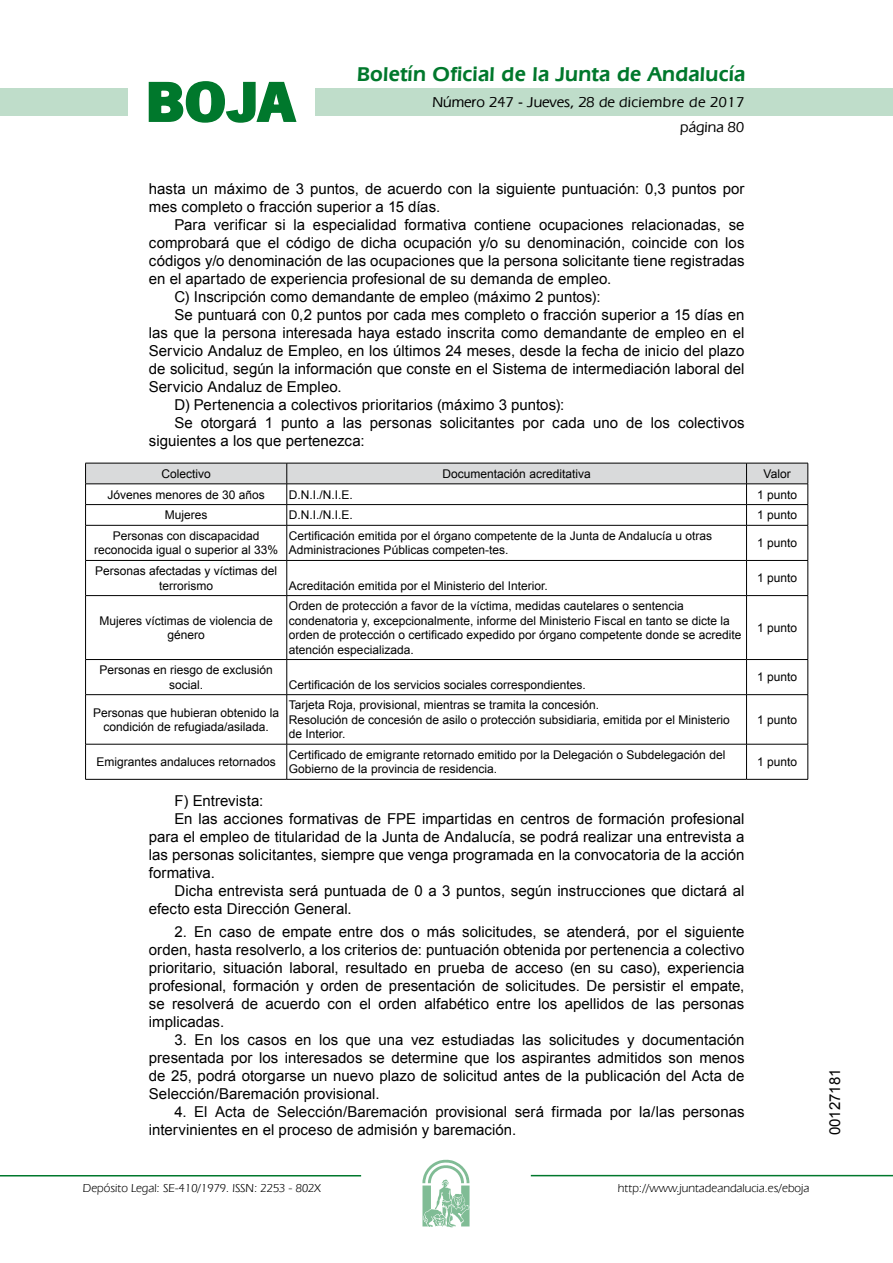
<style>
.page{position:relative;width:893px;height:1263px;background:#fff}
.page>*{position:absolute;margin:0;border:0;box-sizing:border-box;transform-origin:0 0}
.t1{font:700 57.75px "News Got T";color:#00782c;scale:1.14 1}
.t2{font:600 21px "Eras IT Cby BT";letter-spacing:.01em;color:#00782c}
.t3{font:15px/18px "Arial";color:#000}
.t4{font:500 15px/24.5px "Eras IT Cby BT";color:#000;text-align:right}
.t5{font:12px/14.4px "Arial";color:#000;text-align:center}
.t6{font:12px "Eras IT Cby BT";color:#000}
</style>
<div class="page">
<div style="left:315px;top:88px;width:577px;height:28px;background:#bfddca"></div>
<div style="left:0;top:88px;width:128px;height:28px;background:#bfddca"></div>
<hr style="left:0;top:1175px;width:361px;height:2px;background:#00782c">
<svg style="left:422px;top:1159px;width:47px;height:68px"></svg>
<hr style="left:531px;top:1175px;width:361px;height:1px;background:#00782c">
<svg style="left:148px;top:81px;width:149px;height:42px"></svg>
<svg style="left:85px;top:463px;width:723px;height:62px"></svg>
<hr style="left:85px;top:525px;width:202px;height:1px;background:#000">
<hr style="left:85px;top:526px;width:1px;height:34px;background:#000">
<hr style="left:287px;top:525px;width:459px;height:1px;background:#000">
<hr style="left:286px;top:526px;width:1px;height:34px;background:#000">
<hr style="left:746px;top:525px;width:62px;height:1px;background:#000">
<hr style="left:746px;top:526px;width:1px;height:34px;background:#000">
<hr style="left:807px;top:526px;width:1px;height:34px;background:#000">
<hr style="left:85px;top:560px;width:202px;height:1px;background:#000">
<hr style="left:85px;top:561px;width:1px;height:34px;background:#000">
<hr style="left:287px;top:560px;width:459px;height:1px;background:#000">
<hr style="left:286px;top:561px;width:1px;height:34px;background:#000">
<hr style="left:746px;top:560px;width:62px;height:1px;background:#000">
<hr style="left:746px;top:561px;width:1px;height:34px;background:#000">
<hr style="left:807px;top:561px;width:1px;height:34px;background:#000">
<hr style="left:85px;top:595px;width:202px;height:1px;background:#000">
<hr style="left:85px;top:596px;width:1px;height:63px;background:#000">
<hr style="left:287px;top:595px;width:459px;height:1px;background:#000">
<hr style="left:286px;top:596px;width:1px;height:63px;background:#000">
<hr style="left:746px;top:595px;width:62px;height:1px;background:#000">
<hr style="left:746px;top:596px;width:1px;height:63px;background:#000">
<hr style="left:807px;top:596px;width:1px;height:63px;background:#000">
<hr style="left:85px;top:659px;width:202px;height:1px;background:#000">
<hr style="left:85px;top:660px;width:1px;height:34px;background:#000">
<hr style="left:287px;top:659px;width:459px;height:1px;background:#000">
<hr style="left:286px;top:660px;width:1px;height:34px;background:#000">
<hr style="left:746px;top:659px;width:62px;height:1px;background:#000">
<hr style="left:746px;top:660px;width:1px;height:34px;background:#000">
<hr style="left:807px;top:660px;width:1px;height:34px;background:#000">
<hr style="left:85px;top:694px;width:202px;height:1px;background:#000">
<hr style="left:85px;top:695px;width:1px;height:49px;background:#000">
<hr style="left:287px;top:694px;width:459px;height:1px;background:#000">
<hr style="left:286px;top:695px;width:1px;height:49px;background:#000">
<hr style="left:746px;top:694px;width:62px;height:1px;background:#000">
<hr style="left:746px;top:695px;width:1px;height:49px;background:#000">
<hr style="left:807px;top:695px;width:1px;height:49px;background:#000">
<hr style="left:85px;top:744px;width:202px;height:1px;background:#000">
<hr style="left:85px;top:744px;width:1px;height:35px;background:#000">
<hr style="left:287px;top:744px;width:459px;height:1px;background:#000">
<hr style="left:286px;top:744px;width:1px;height:35px;background:#000">
<hr style="left:746px;top:744px;width:62px;height:1px;background:#000">
<hr style="left:746px;top:744px;width:1px;height:35px;background:#000">
<hr style="left:807px;top:744px;width:1px;height:35px;background:#000">
<hr style="left:85px;top:779px;width:202px;height:1px;background:#000">
<hr style="left:287px;top:779px;width:459px;height:1px;background:#000">
<hr style="left:746px;top:779px;width:62px;height:1px;background:#000">
<h1 class="t1" style="left:145px;top:68px;width:133px">BOJA</h1>
<h2 class="t2" style="left:357px;top:62px;width:390px">Boletín Oficial de la Junta de Andalucía</h2>
<p class="t4" style="left:432px;top:90px;width:313px">Número 247 - Jueves, 28 de diciembre de 2017 página 80</p>
<p class="t3" style="left:149px;top:180px;width:597px">hasta un máximo de 3 puntos, de acuerdo con la siguiente puntuación: 0,3 puntos por mes completo o fracción superior a 15 días.</p>
<p class="t3" style="left:174px;top:216px;width:571px">Para verificar si la especialidad formativa contiene ocupaciones relacionadas, se</p>
<p class="t3" style="left:149px;top:234px;width:597px">comprobará que el código de dicha ocupación y/o su denominación, coincide con los</p>
<p class="t3" style="left:149px;top:252px;width:597px">códigos y/o denominación de las ocupaciones que la persona solicitante tiene registradas</p>
<p class="t3" style="left:149px;top:270px;width:464px">en el apartado de experiencia profesional de su demanda de empleo.</p>
<p class="t3" style="left:174px;top:288px;width:427px">C) Inscripción como demandante de empleo (máximo 2 puntos):</p>
<p class="t3" style="left:174px;top:306px;width:571px">Se puntuará con 0,2 puntos por cada mes completo o fracción superior a 15 días en</p>
<p class="t3" style="left:149px;top:324px;width:597px">las que la persona interesada haya estado inscrita como demandante de empleo en el</p>
<p class="t3" style="left:149px;top:342px;width:597px">Servicio Andaluz de Empleo, en los últimos 24 meses, desde la fecha de inicio del plazo</p>
<p class="t3" style="left:149px;top:360px;width:597px">de solicitud, según la información que conste en el Sistema de intermediación laboral del</p>
<p class="t3" style="left:149px;top:378px;width:194px">Servicio Andaluz de Empleo.</p>
<p class="t3" style="left:174px;top:396px;width:391px">D) Pertenencia a colectivos prioritarios (máximo 3 puntos):</p>
<p class="t3" style="left:174px;top:414px;width:571px">Se otorgará 1 punto a las personas solicitantes por cada uno de los colectivos</p>
<p class="t3" style="left:149px;top:432px;width:217px">siguientes a los que pertenezca:</p>
<p class="t5" style="left:161px;top:467px;width:51px">Colectivo</p>
<p class="t5" style="left:442px;top:467px;width:150px">Documentación acreditativa</p>
<p class="t5" style="left:763px;top:467px;width:29px">Valor</p>
<p class="t5" style="left:107px;top:487px;width:159px">Jóvenes menores de 30 años</p>
<p class="t5" style="left:289px;top:487px;width:66px">D.N.I./N.I.E.</p>
<p class="t5" style="left:757px;top:487px;width:42px">1 punto</p>
<p class="t5" style="left:165px;top:508px;width:44px">Mujeres</p>
<p class="t5" style="left:289px;top:508px;width:66px">D.N.I./N.I.E.</p>
<p class="t5" style="left:757px;top:508px;width:42px">1 punto</p>
<p class="t5" style="left:94px;top:529px;width:186px">Personas con discapacidad reconocida igual o superior al 33%</p>
<p class="t5" style="left:289px;top:529px;width:424px;text-align:left">Certificación emitida por el órgano competente de la Junta de Andalucía u otras<br>Administraciones Públicas competen-tes.</p>
<p class="t5" style="left:757px;top:536px;width:42px">1 punto</p>
<p class="t5" style="left:95px;top:564px;width:184px">Personas afectadas y víctimas del terrorismo</p>
<p class="t5" style="left:757px;top:571px;width:42px">1 punto</p>
<p class="t5" style="left:289px;top:578px;width:260px">Acreditación emitida por el Ministerio del Interior.</p>
<p class="t5" style="left:99px;top:613px;width:175px">Mujeres víctimas de violencia de género</p>
<p class="t5" style="left:99px;top:663px;width:175px">Personas en riesgo de exclusión social.</p>
<p class="t5" style="left:289px;top:599px;width:454px;text-align:left">Orden de protección a favor de la víctima, medidas cautelares o sentencia condenatoria y, excepcionalmente, informe del Ministerio Fiscal en tanto se dicte la orden de protección o certificado expedido por órgano competente donde se acredite atención especializada.</p>
<p class="t5" style="left:289px;top:677px;width:298px">Certificación de los servicios sociales correspondientes.</p>
<p class="t5" style="left:93px;top:705px;width:188px">Personas que hubieran obtenido la condición de refugiada/asilada.</p>
<p class="t5" style="left:289px;top:698px;width:442px;text-align:left">Tarjeta Roja, provisional, mientras se tramita la concesión.<br>Resolución de concesión de asilo o protección subsidiaria, emitida por el Ministerio de Interior.</p>
<p class="t5" style="left:757px;top:621px;width:42px">1 punto</p>
<p class="t5" style="left:757px;top:670px;width:42px">1 punto</p>
<p class="t5" style="left:757px;top:713px;width:42px">1 punto</p>
<p class="t5" style="left:96px;top:755px;width:181px">Emigrantes andaluces retornados</p>
<p class="t5" style="left:289px;top:748px;width:438px;text-align:left">Certificado de emigrante retornado emitido por la Delegación o Subdelegación del<br>Gobierno de la provincia de residencia.</p>
<p class="t5" style="left:757px;top:755px;width:42px">1 punto</p>
<p class="t3" style="left:174px;top:792px;width:90px">F) Entrevista:</p>
<p class="t3" style="left:174px;top:810px;width:571px">En las acciones formativas de FPE impartidas en centros de formación profesional</p>
<p class="t3" style="left:149px;top:828px;width:597px">para el empleo de titularidad de la Junta de Andalucía, se podrá realizar una entrevista a</p>
<p class="t3" style="left:149px;top:846px;width:597px">las personas solicitantes, siempre que venga programada en la convocatoria de la acción</p>
<p class="t3" style="left:149px;top:864px;width:68px">formativa.</p>
<p class="t3" style="left:174px;top:882px;width:571px">Dicha entrevista será puntuada de 0 a 3 puntos, según instrucciones que dictará al</p>
<p class="t3" style="left:149px;top:900px;width:204px">efecto esta Dirección General.</p>
<p class="t3" style="left:149px;top:923px;width:597px;text-align:justify;text-indent:26px">2. En caso de empate entre dos o más solicitudes, se atenderá, por el siguiente orden, hasta resolverlo, a los criterios de: puntuación obtenida por pertenencia a colectivo prioritario, situación laboral, resultado en prueba de acceso (en su caso), experiencia profesional, formación y orden de presentación de solicitudes. De persistir el empate, se resolverá de acuerdo con el orden alfabético entre los apellidos de las personas implicadas.</p>
<p class="t3" style="left:149px;top:1031px;width:597px;text-align:justify;text-indent:26px">3. En los casos en los que una vez estudiadas las solicitudes y documentación presentada por los interesados se determine que los aspirantes admitidos son menos de 25, podrá otorgarse un nuevo plazo de solicitud antes de la publicación del Acta de Selección/Baremación provisional.</p>
<p class="t3" style="left:149px;top:1103px;width:597px;text-indent:26px">4. El Acta de Selección/Baremación provisional será firmada por la/las personas intervinientes en el proceso de admisión y baremación.</p>
<p class="t6" style="left:83px;top:1181px;width:239px">Depósito Legal: SE-410/1979. ISSN: 2253 - 802X</p>
<p class="t6" style="left:618px;top:1181px;width:193px">http://www.juntadeandalucia.es/eboja</p>
<p class="t3" style="left:826px;top:1135px;width:68px;rotate:-90deg">00127181</p>
</div>
